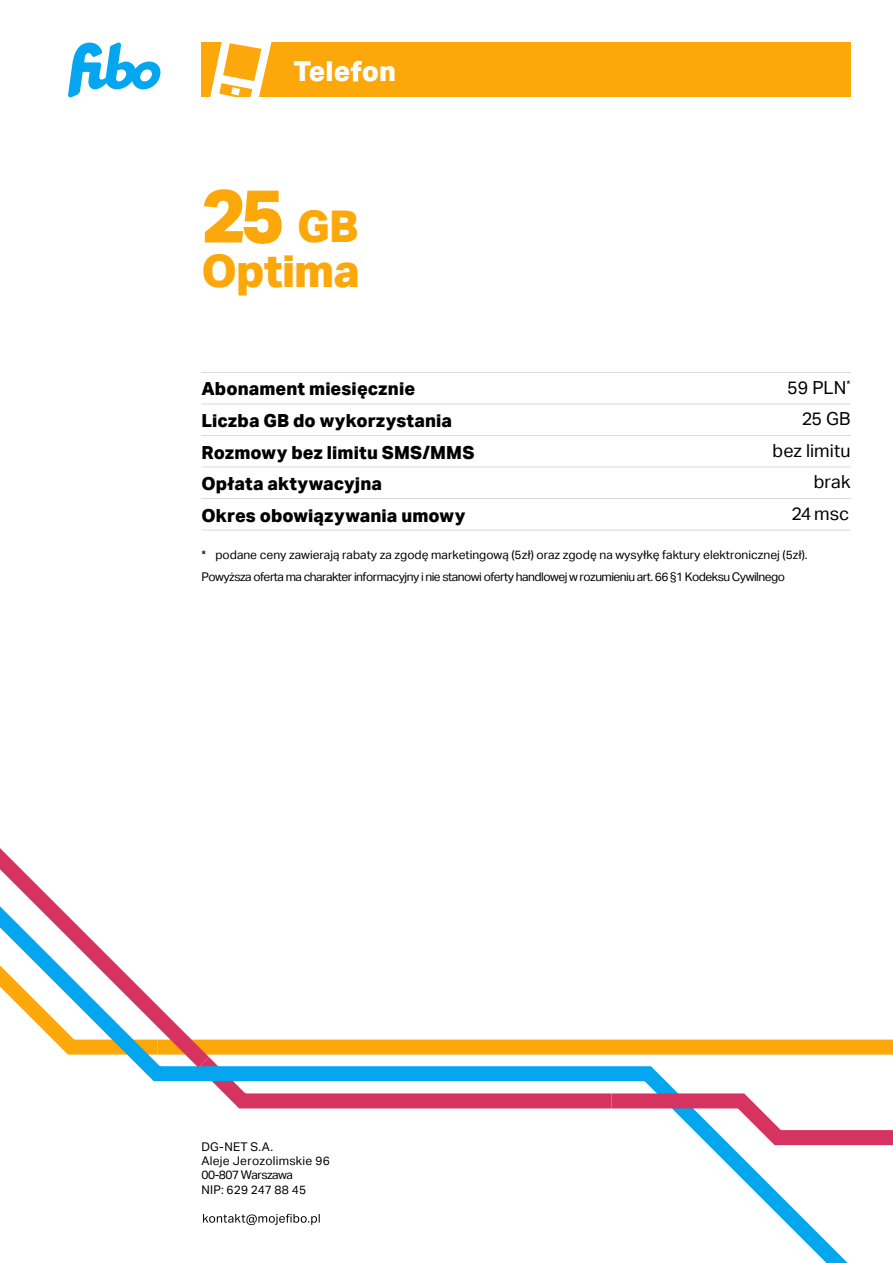
<style>
.page{position:relative;width:893px;height:1263px;background:#fff}
.page>*{position:absolute;margin:0;border:0;box-sizing:border-box;transform-origin:0 0}
.t1{font:800 75px "Aktiv Grotesk";color:#fca80a}
.t2{font:800 45px "Aktiv Grotesk";letter-spacing:-.02em;color:#fca80a}
.t3{font:800 27.6px "Aktiv Grotesk";letter-spacing:.005em;color:#fff}
.t4{font:800 18px "Aktiv Grotesk";letter-spacing:.005em;color:#000}
.t5{font:18px "Aktiv Grotesk";letter-spacing:.005em;color:#000}
.t6{font:12px "Aktiv Grotesk";letter-spacing:-.04em;color:#000}
.t7{font:12px "Aktiv Grotesk";color:#000}
.t8{font:12px/14.4px "Aktiv Grotesk";letter-spacing:.02em;color:#000}
.s1{font-size:43.65px}
</style>
<div class="page">
<svg style="left:68px;top:42px;width:92px;height:56px"></svg>
<div style="left:201px;top:43px;width:649px;height:54px;background:#fca80a"></div>
<hr style="left:201px;top:372px;width:391px;height:1px;background:#dadada">
<hr style="left:592px;top:372px;width:258px;height:1px;background:#dadada">
<hr style="left:201px;top:404px;width:391px;height:1px;background:#dadada">
<hr style="left:592px;top:404px;width:258px;height:1px;background:#dadada">
<hr style="left:201px;top:435px;width:391px;height:1px;background:#dadada">
<hr style="left:592px;top:435px;width:258px;height:1px;background:#dadada">
<hr style="left:201px;top:467px;width:391px;height:1px;background:#dadada">
<hr style="left:592px;top:467px;width:258px;height:1px;background:#dadada">
<hr style="left:201px;top:498px;width:391px;height:1px;background:#dadada">
<hr style="left:592px;top:498px;width:258px;height:1px;background:#dadada">
<hr style="left:201px;top:530px;width:391px;height:1px;background:#dadada">
<hr style="left:592px;top:530px;width:258px;height:1px;background:#dadada">
<svg style="left:203px;top:1152px;width:645px;height:111px"></svg>
<div style="left:158px;top:1039px;width:735px;height:15px;background:#fca80a"></div>
<svg style="left:214px;top:1054px;width:679px;height:98px"></svg>
<svg style="left:0;top:848px;width:225px;height:235px"></svg>
<svg style="left:209px;top:42px;width:63px;height:55px"></svg>
<h3 class="t3" style="left:293px;top:55px;width:104px">Telefon</h3>
<h1 class="t1" style="left:201px;top:173px;width:159px">25 <span class="s1">GB</span></h1>
<h2 class="t2" style="left:201px;top:246px;width:160px">Optima</h2>
<p class="t4" style="left:201px;top:379px;width:215px">Abonament miesięcznie</p>
<p class="t5" style="left:787px;top:377px;width:65px">59 PLN<sup>*</sup></p>
<p class="t4" style="left:201px;top:410px;width:252px">Liczba GB do wykorzystania</p>
<p class="t5" style="left:802px;top:409px;width:50px">25 GB</p>
<p class="t4" style="left:201px;top:442px;width:274px">Rozmowy bez limitu SMS/MMS</p>
<p class="t5" style="left:773px;top:440px;width:79px">bez limitu</p>
<p class="t4" style="left:201px;top:473px;width:182px">Opłata aktywacyjna</p>
<p class="t5" style="left:814px;top:472px;width:38px">brak</p>
<p class="t4" style="left:201px;top:505px;width:265px">Okres obowiązywania umowy</p>
<p class="t5" style="left:791px;top:503px;width:59px">24 msc</p>
<p class="t7" style="left:201px;top:547px;width:608px">* podane ceny zawierają rabaty za zgodę marketingową (5zł) oraz zgodę na wysyłkę faktury elektronicznej (5zł).</p>
<p class="t6" style="left:201px;top:569px;width:585px">Powyższa oferta ma charakter informacyjny i nie stanowi oferty handlowej w rozumieniu art. 66 §1 Kodeksu Cywilnego</p>
<p class="t8" style="left:201px;top:1139px;width:130px">DG-NET S.A.<br>Aleje Jerozolimskie 96<br>00-807 Warszawa<br>NIP: 629 247 88 45</p>
</div>
